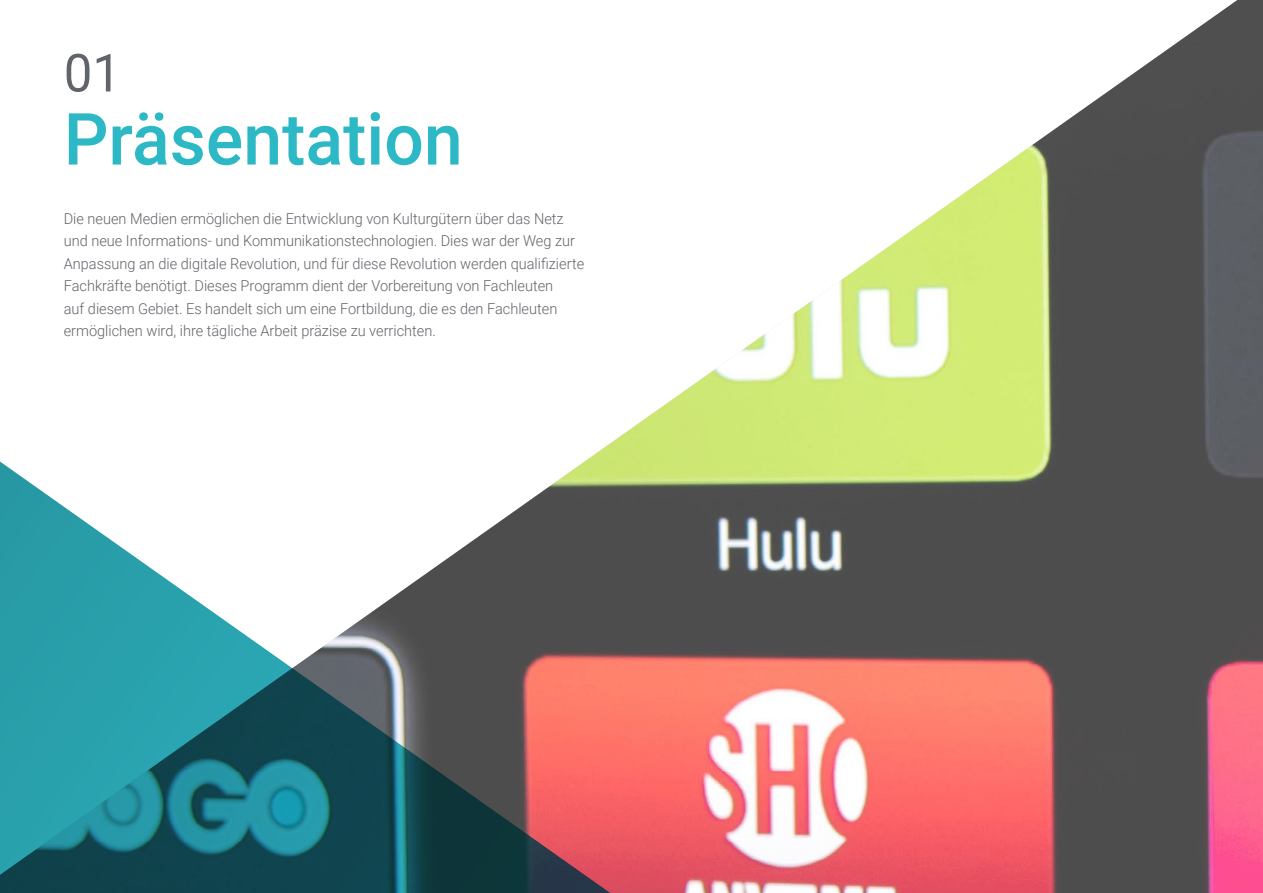
<style>
.page{position:relative;width:1263px;height:893px;background:#fff}
.page>*{position:absolute;margin:0;border:0;box-sizing:border-box;transform-origin:0 0}
.t1{font:500 72px "Roboto";color:#2db8c5}
.t2{font:52.5px "Roboto";color:#61646a}
.t3{font:300 15px/22.5px "Roboto";color:#61646a}
</style>
<div class="page">
<img style="left:606px;top:0;width:657px;height:893px">
<svg style="left:0;top:446px;width:640px;height:447px"></svg>
<h2 class="t2" style="left:64px;top:36px;width:59px">01</h2>
<h1 class="t1" style="left:64px;top:89px;width:400px">Präsentation</h1>
<p class="t3" style="left:64px;top:207px;width:522px">Die neuen Medien ermöglichen die Entwicklung von Kulturgütern über das Netz und neue Informations- und Kommunikationstechnologien. Dies war der Weg zur Anpassung an die digitale Revolution, und für diese Revolution werden qualifizierte Fachkräfte benötigt. Dieses Programm dient der Vorbereitung von Fachleuten<br>auf diesem Gebiet. Es handelt sich um eine Fortbildung, die es den Fachleuten ermöglichen wird, ihre tägliche Arbeit präzise zu verrichten.</p>
</div>
